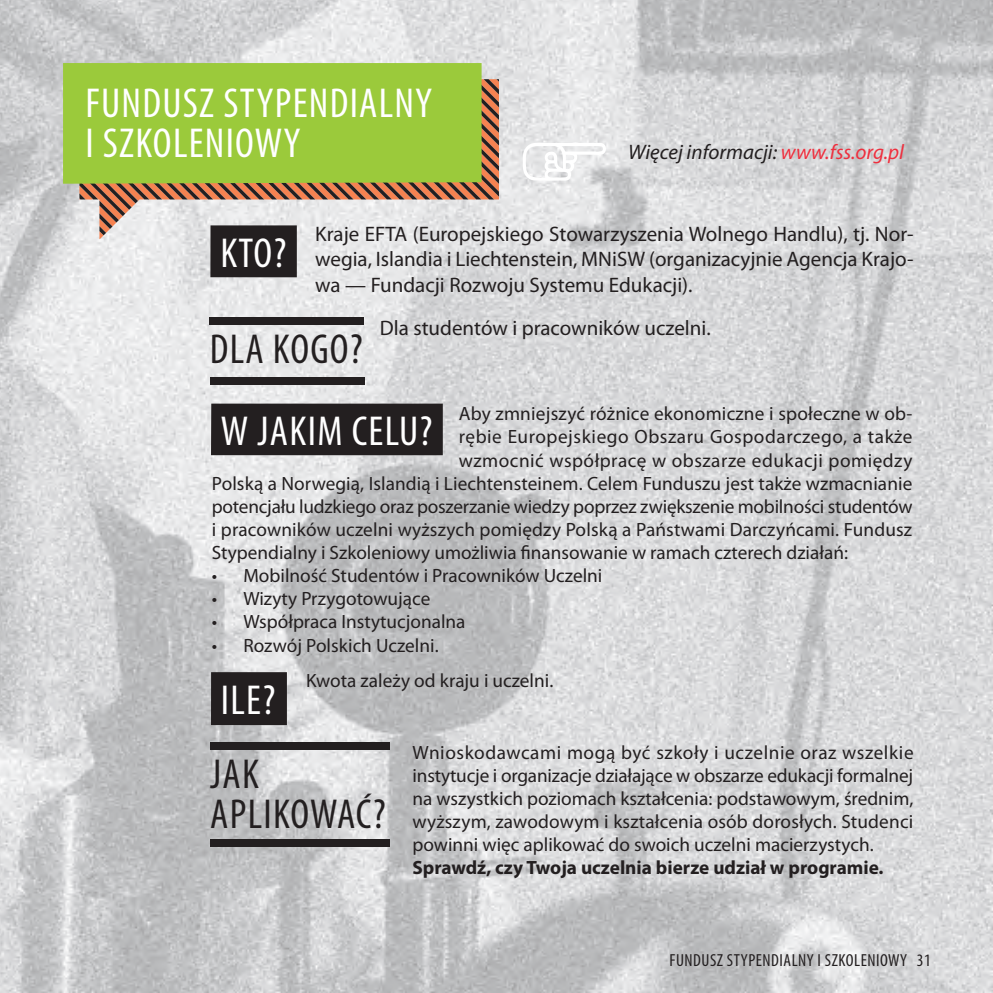
<style>
.page{position:relative;width:993px;height:993px;background:#fff}
.page>*{position:absolute;margin:0;border:0;box-sizing:border-box;transform-origin:0 0}
.t1{font:condensed 42px/40.2px "Myriad Pro";letter-spacing:.03em;color:#fff}
.t2{font:condensed 42px/40.2px "Myriad Pro";letter-spacing:.03em;color:#231f20}
.t3{font:21px/25.2px "Myriad Pro";color:#231f20;text-align:justify}
.t4{font:italic 21px "Myriad Pro";color:#231f20}
.t5{font:19.25px/23.1px "Myriad Pro";color:#231f20}
.t6{font:700 19.25px "Myriad Pro";color:#231f20}
.t7{font:19.25px "Myriad Pro";letter-spacing:.03em;color:#231f20}
.t8{font:19.25px "Myriad Pro";letter-spacing:.025em;color:#231f20}
.t9{font:condensed 17.5px "Myriad Pro";letter-spacing:.03em;color:#231f20}
.s1{color:#ee2f3e}
</style>
<div class="page">
<img style="left:0;top:0;width:992px;height:992px">
<div style="left:211px;top:672px;width:76px;height:52px;background:#231f20"></div>
<div style="left:210px;top:377px;width:155px;height:7px;background:#231f20"></div>
<svg style="left:79px;top:79px;width:420px;height:160px;background:#ccb3a8"></svg>
<svg style="left:522px;top:142px;width:84px;height:39px"></svg>
<div style="left:210px;top:742px;width:179px;height:7px;background:#231f20"></div>
<div style="left:210px;top:838px;width:180px;height:8px;background:#231f20"></div>
<div style="left:211px;top:403px;width:231px;height:52px;background:#231f20"></div>
<div style="left:209px;top:317px;width:155px;height:8px;background:#231f20"></div>
<div style="left:210px;top:225px;width:87px;height:52px;background:#231f20"></div>
<div style="left:63px;top:63px;width:418px;height:121px;background:#9bca3b"></div>
<h1 class="t1" style="left:85px;top:82px;width:348px">FUNDUSZ STYPENDIALNY<br>I SZKOLENIOWY</h1>
<p class="t4" style="left:628px;top:139px;width:277px">Więcej informacji: <span class="s1">www.fss.org.pl</span></p>
<p class="t3" style="left:315px;top:221px;width:599px">Kraje EFTA (Europejskiego Stowarzyszenia Wolnego Handlu), tj. Nor&shy;wegia, Islandia i Liechtenstein, MNiSW (organizacyjnie Agencja Krajo&shy;wa — Fundacji Rozwoju Systemu Edukacji).</p>
<p class="t3" style="left:379px;top:315px;width:332px">Dla studentów i pracowników uczelni.</p>
<h1 class="t1" style="left:220px;top:232px;width:67px">KTO?</h1>
<h1 class="t2" style="left:210px;top:328px;width:155px">DLA KOGO?</h1>
<p class="t5" style="left:458px;top:402px;width:455px">Aby zmniejszyć różnice ekonomiczne i społeczne w ob-</p>
<p class="t7" style="left:458px;top:425px;width:455px">rębie Europejskiego Obszaru Gospodarczego, a także</p>
<p class="t8" style="left:458px;top:448px;width:455px">wzmocnić współpracę w obszarze edukacji pomiędzy</p>
<p class="t5" style="left:212px;top:471px;width:701px">Polską a Norwegią, Islandią i Liechtensteinem. Celem Funduszu jest także wzmacnianie</p>
<p class="t5" style="left:212px;top:494px;width:702px">potencjału ludzkiego oraz poszerzanie wiedzy poprzez zwiększenie mobilności studentów</p>
<p class="t5" style="left:212px;top:517px;width:701px">i pracowników uczelni wyższych pomiędzy Polską a Państwami Darczyńcami. Fundusz</p>
<p class="t5" style="left:212px;top:540px;width:637px">Stypendialny i Szkoleniowy umożliwia finansowanie w ramach czterech działań:</p>
<p class="t5" style="left:212px;top:563px;width:392px">• Mobilność Studentów i Pracowników Uczelni</p>
<p class="t5" style="left:212px;top:586px;width:220px">• Wizyty Przygotowujące</p>
<p class="t5" style="left:212px;top:610px;width:255px">• Współpraca Instytucjonalna</p>
<p class="t5" style="left:306px;top:626px;width:248px;line-height:35.7px;text-indent:-94px">• Rozwój Polskich Uczelni.<br>Kwota zależy od kraju i uczelni.</p>
<h1 class="t1" style="left:221px;top:410px;width:213px">W JAKIM CELU?</h1>
<h1 class="t1" style="left:221px;top:678px;width:56px">ILE?</h1>
<h1 class="t2" style="left:210px;top:753px;width:177px">JAK<br>APLIKOWAĆ?</h1>
<p class="t5" style="left:412px;top:740px;width:502px;text-align:justify">Wnioskodawcami mogą być szkoły i uczelnie oraz wszelkie instytucje i organizacje działające w obszarze edukacji formalnej na wszystkich poziomach kształcenia: podstawowym, średnim, wyższym, zawodowym i kształcenia osób dorosłych. Studenci powinni więc aplikować do swoich uczelni macierzystych.</p>
<p class="t6" style="left:412px;top:855px;width:472px">Sprawdź, czy Twoja uczelnia bierze udział w programie.</p>
<p class="t9" style="left:669px;top:949px;width:263px">FUNDUSZ STYPENDIALNY I SZKOLENIOWY 31</p>
</div>
